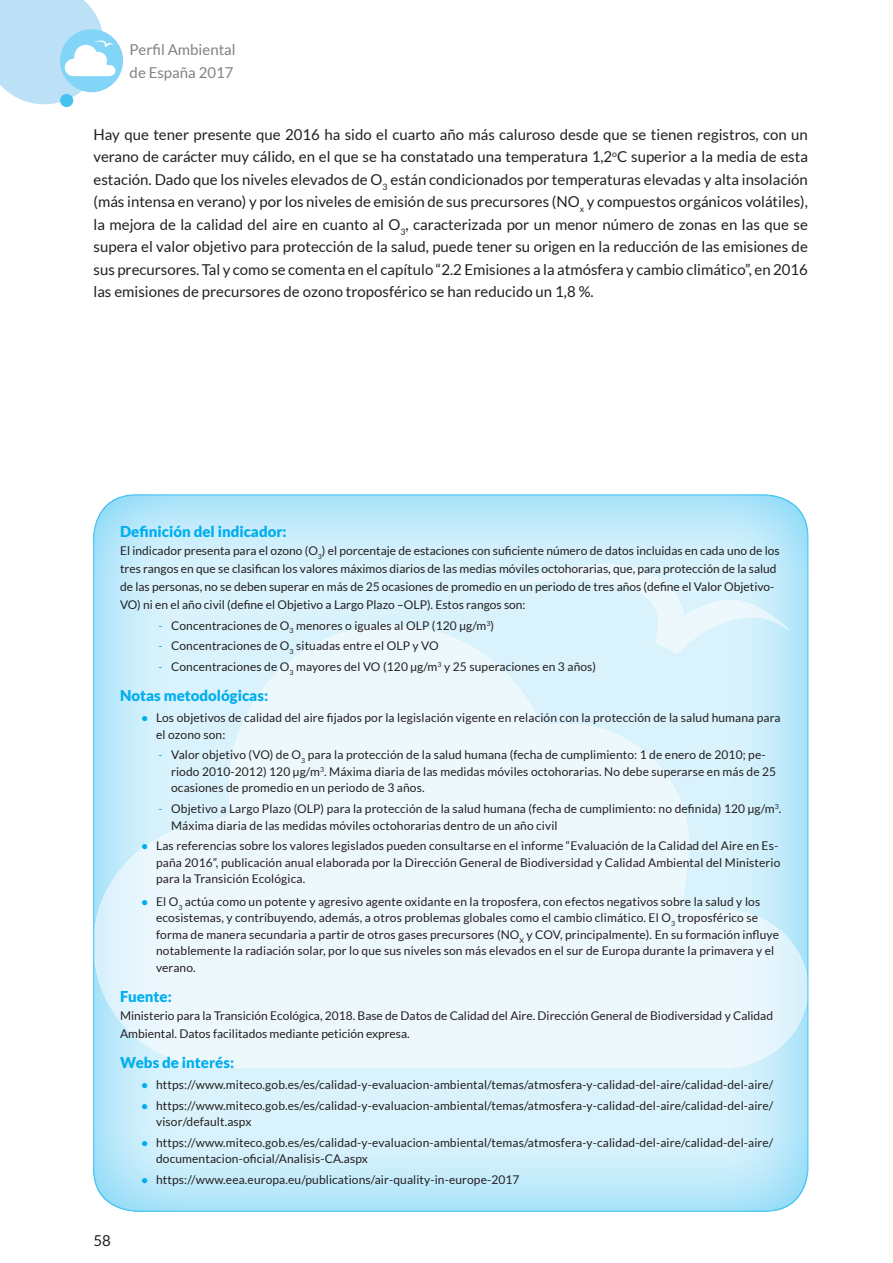
<style>
.page{position:relative;width:893px;height:1263px;background:#fff}
.page>*{position:absolute;margin:0;border:0;box-sizing:border-box;transform-origin:0 0}
.Cuerpo_texto{font:15px/22.5px "Lato";color:#231f20;text-align:justify}
.Titulo_cuadro{font:900 15px "Lato";color:#00aeef}
.t1{font:15px/22.5px "Lato";color:#808285}
.texto_cuadro{font:12px/16.5px "Lato";letter-spacing:.01em;color:#231f20}
.s1{color:#00aeef}
.s2{font-family:"Arial";color:#00aeef}
</style>
<div class="page">
<svg style="left:60px;top:94px;width:13px;height:13px"></svg>
<div style="left:60px;top:29px;width:63px;height:63px;background:#82d5f7;border-radius:50%"></div>
<svg style="left:0;top:0;width:115px;height:104px"></svg>
<div style="left:80px;top:484px;width:742px;height:729px;background:#fff;opacity:.75"></div>
<p class="t1" style="left:130px;top:38px;width:108px">Perfil Ambiental de España 2017</p>
<p class="Cuerpo_texto" style="left:94px;top:123px;width:716px">Hay que tener presente que 2016 ha sido el cuarto año más caluroso desde que se tienen registros, con un verano de carácter muy cálido, en el que se ha constatado una temperatura 1,2<sup>o</sup>C superior a la media de esta estación. Dado que los niveles elevados de O<sub>3</sub> están condicionados por temperaturas elevadas y alta insolación (más intensa en verano) y por los niveles de emisión de sus precursores (NO<sub>x</sub> y compuestos orgánicos volátiles), la mejora de la calidad del aire en cuanto al O<sub>3</sub>, caracterizada por un menor número de zonas en las que se supera el valor objetivo para protección de la salud, puede tener su origen en la reducción de las emisiones de sus precursores. Tal y como se comenta en el capítulo “2.2 Emisiones a la atmósfera y cambio climático”, en 2016 las emisiones de precursores de ozono troposférico se han reducido un 1,8 %.</p>
<p class="Titulo_cuadro" style="left:120px;top:522px;width:168px">Definición del indicador:</p>
<p class="texto_cuadro" style="left:120px;top:541px;width:661px;line-height:18px">El indicador presenta para el ozono (O<sub>3</sub>) el porcentaje de estaciones con suficiente número de datos incluidas en cada uno de los tres rangos en que se clasifican los valores máximos diarios de las medias móviles octohorarias, que, para protección de la salud de las personas, no se deben superar en más de 25 ocasiones de promedio en un periodo de tres años (define el Valor Objetivo-VO) ni en el año civil (define el Objetivo a Largo Plazo –OLP). Estos rangos son:</p>
<p class="texto_cuadro" style="left:158px;top:617px;width:337px"><span class="s1">-</span> Concentraciones de O<sub>3</sub> menores o iguales al OLP (120 µg/m<sup>3</sup>)</p>
<p class="texto_cuadro" style="left:158px;top:637px;width:282px"><span class="s1">-</span> Concentraciones de O<sub>3</sub> situadas entre el OLP y VO</p>
<p class="texto_cuadro" style="left:158px;top:658px;width:439px"><span class="s1">-</span> Concentraciones de O<sub>3</sub> mayores del VO (120 µg/m<sup>3</sup> y 25 superaciones en 3 años)</p>
<p class="Titulo_cuadro" style="left:120px;top:687px;width:150px">Notas metodológicas:</p>
<p class="texto_cuadro" style="left:156px;top:709px;width:626px;text-indent:-15px"><span class="s2">●</span> Los objetivos de calidad del aire fijados por la legislación vigente en relación con la protección de la salud humana para el ozono son:</p>
<p class="texto_cuadro" style="left:171px;top:747px;width:607px;text-indent:-13px"><span class="s1">-</span> Valor objetivo (VO) de O<sub>3</sub> para la protección de la salud humana (fecha de cumplimiento: 1 de enero de 2010; pe&shy;riodo 2010-2012) 120 μg/m<sup>3</sup>. Máxima diaria de las medidas móviles octohorarias. No debe superarse en más de 25 ocasiones de promedio en un periodo de 3 años.</p>
<p class="texto_cuadro" style="left:171px;top:800px;width:612px;text-indent:-13px"><span class="s1">-</span> Objetivo a Largo Plazo (OLP) para la protección de la salud humana (fecha de cumplimiento: no definida) 120 μg/m<sup>3</sup>.<br>Máxima diaria de las medidas móviles octohorarias dentro de un año civil</p>
<p class="texto_cuadro" style="left:156px;top:838px;width:626px;text-indent:-15px"><span class="s2">●</span> Las referencias sobre los valores legislados pueden consultarse en el informe “Evaluación de la Calidad del Aire en Es&shy;paña 2016”, publicación anual elaborada por la Dirección General de Biodiversidad y Calidad Ambiental del Ministerio para la Transición Ecológica.</p>
<p class="texto_cuadro" style="left:156px;top:893px;width:624px;text-indent:-15px"><span class="s2">●</span> El O<sub>3</sub> actúa como un potente y agresivo agente oxidante en la troposfera, con efectos negativos sobre la salud y los ecosistemas, y contribuyendo, además, a otros problemas globales como el cambio climático. El O<sub>3</sub> troposférico se forma de manera secundaria a partir de otros gases precursores (NO<sub>X</sub> y COV, principalmente). En su formación influye notablemente la radiación solar, por lo que sus niveles son más elevados en el sur de Europa durante la primavera y el verano.</p>
<p class="Titulo_cuadro" style="left:120px;top:987px;width:53px">Fuente:</p>
<p class="texto_cuadro" style="left:120px;top:1006px;width:654px;line-height:18px">Ministerio para la Transición Ecológica, 2018. Base de Datos de Calidad del Aire. Dirección General de Biodiversidad y Calidad<br>Ambiental. Datos facilitados mediante petición expresa.</p>
<p class="Titulo_cuadro" style="left:120px;top:1054px;width:116px">Webs de interés:</p>
<p class="texto_cuadro" style="left:141px;top:1076px;width:634px"><span class="s2">●</span> https://www.miteco.gob.es/es/calidad-y-evaluacion-ambiental/temas/atmosfera-y-calidad-del-aire/calidad-del-aire/</p>
<p class="texto_cuadro" style="left:156px;top:1097px;width:619px;text-indent:-15px"><span class="s2">●</span> https://www.miteco.gob.es/es/calidad-y-evaluacion-ambiental/temas/atmosfera-y-calidad-del-aire/calidad-del-aire/ visor/default.aspx</p>
<p class="texto_cuadro" style="left:156px;top:1134px;width:619px;text-indent:-15px"><span class="s2">●</span> https://www.miteco.gob.es/es/calidad-y-evaluacion-ambiental/temas/atmosfera-y-calidad-del-aire/calidad-del-aire/ documentacion-oficial/Analisis-CA.aspx</p>
<p class="texto_cuadro" style="left:141px;top:1171px;width:380px"><span class="s2">●</span> https://www.eea.europa.eu/publications/air-quality-in-europe-2017</p>
<p class="Cuerpo_texto" style="left:94px;top:1229px;width:19px">58</p>
</div>
